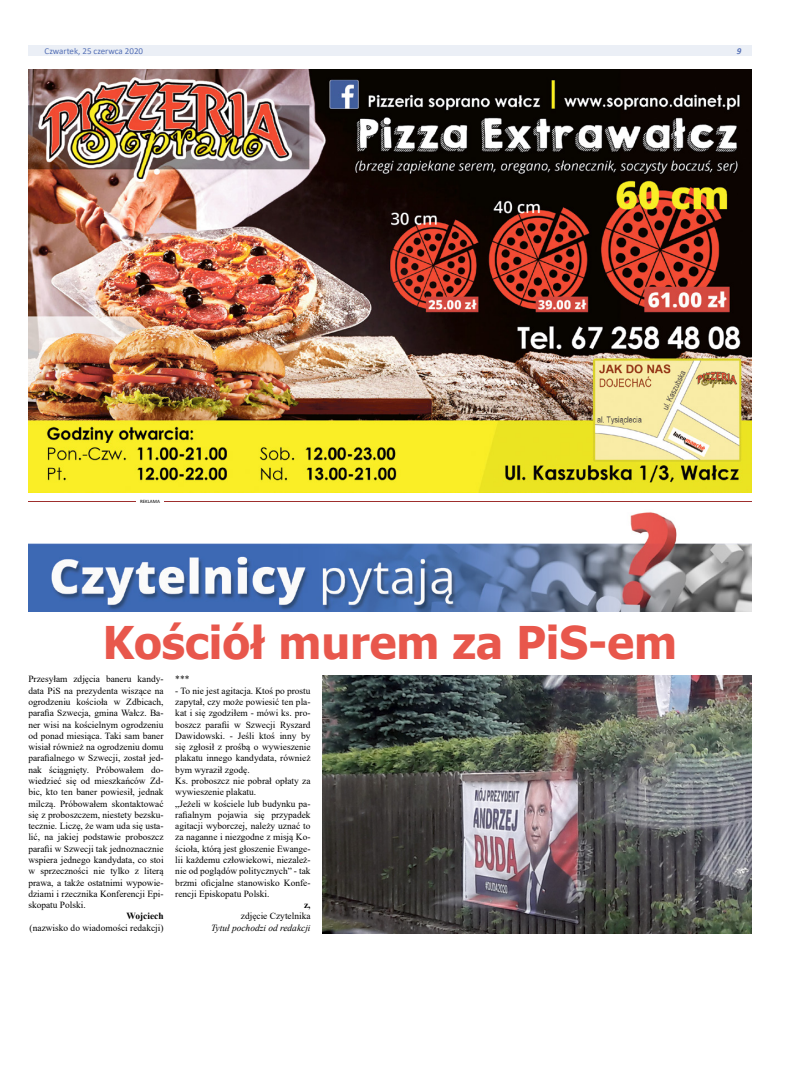
<style>
.page{position:relative;width:794px;height:1092px;background:#fff}
.page>*{position:absolute;margin:0;border:0;box-sizing:border-box;transform-origin:0 0}
.t1{font:700 45px "Tahoma";color:#e8574c}
.t2{font:9.4px/11.3px "Times New Roman";color:#000;text-align:justify}
.t3{font:italic 9.4px "Times New Roman";color:#000}
.t4{font:700 9.4px "Times New Roman";color:#000}
.t5{font:9px "Calibri";color:#5570b6}
.t6{font:italic 700 9px "Calibri";color:#5570b6}
.t7{font:5px "Calibri";color:#000}
</style>
<div class="page">
<div style="left:28px;top:45px;width:723px;height:11px;background:#ebeff6"></div>
<hr style="left:28px;top:501px;width:723px;height:1px;background:#9e2e2d">
<hr style="left:136px;top:499px;width:28px;height:4px;background:#fff">
<img style="left:28px;top:70px;width:723px;height:422px">
<img style="left:28px;top:512px;width:723px;height:100px">
<img style="left:322px;top:675px;width:429px;height:258px">
<p class="t5" style="left:45px;top:44px;width:100px">Czwartek, 25 czerwca 2020</p>
<p class="t6" style="left:736px;top:44px;width:6px">9</p>
<p class="t7" style="left:140px;top:498px;width:21px">REKLAMA</p>
<h1 class="t1" style="left:103px;top:611px;width:576px">Kościół murem za PiS-em</h1>
<p class="t2" style="left:28px;top:673px;width:137px">Przesyłam zdjęcia baneru kandy&shy;data PiS na prezydenta wiszące na ogrodzeniu kościoła w Zdbicach, parafia Szwecja, gmina Wałcz. Ba&shy;ner wisi na kościelnym ogrodzeniu od ponad miesiąca. Taki sam baner wisiał również na ogrodzeniu domu parafialnego w Szwecji, został jed&shy;nak ściągnięty. Próbowałem do&shy;wiedzieć się od mieszkańców Zd&shy;bic, kto ten baner powiesił, jednak milczą. Próbowałem skontaktować się z proboszczem, niestety bezsku&shy;tecznie. Liczę, że wam uda się usta&shy;lić, na jakiej podstawie proboszcz parafii w Szwecji tak jednoznacznie wspiera jednego kandydata, co stoi w sprzeczności nie tylko z literą prawa, a także ostatnimi wypowie&shy;dziami i rzecznika Konferencji Epi&shy;skopatu Polski.</p>
<p class="t4" style="left:126px;top:909px;width:39px">Wojciech</p>
<p class="t2" style="left:30px;top:921px;width:135px">(nazwisko do wiadomości redakcji)</p>
<p class="t2" style="left:175px;top:673px;width:16px">***</p>
<p class="t2" style="left:175px;top:684px;width:137px;text-align:left">- To nie jest agitacja. Ktoś po prostu zapytał, czy może powiesić ten pla&shy;kat i się zgodziłem - mówi ks. pro&shy;boszcz parafii w Szwecji Ryszard<br>Dawidowski. - Jeśli ktoś inny by się zgłosił z prośbą o wywieszenie plakatu innego kandydata, również bym wyraził zgodę.<br>Ks. proboszcz nie pobrał opłaty za wywieszenie plakatu.<br>„Jeżeli w kościele lub budynku pa&shy;rafialnym pojawia się przypadek agitacji wyborczej, należy uznać to za naganne i niezgodne z misją Ko&shy;ścioła, którą jest głoszenie Ewange&shy;lii każdemu człowiekowi, niezależ&shy;nie od poglądów politycznych” - tak brzmi oficjalne stanowisko Konfe&shy;rencji Episkopatu Polski.</p>
<p class="t4" style="left:304px;top:898px;width:8px">z,</p>
<p class="t2" style="left:241px;top:910px;width:71px">zdjęcie Czytelnika</p>
<p class="t3" style="left:211px;top:921px;width:101px">Tytuł pochodzi od redakcji</p>
</div>
